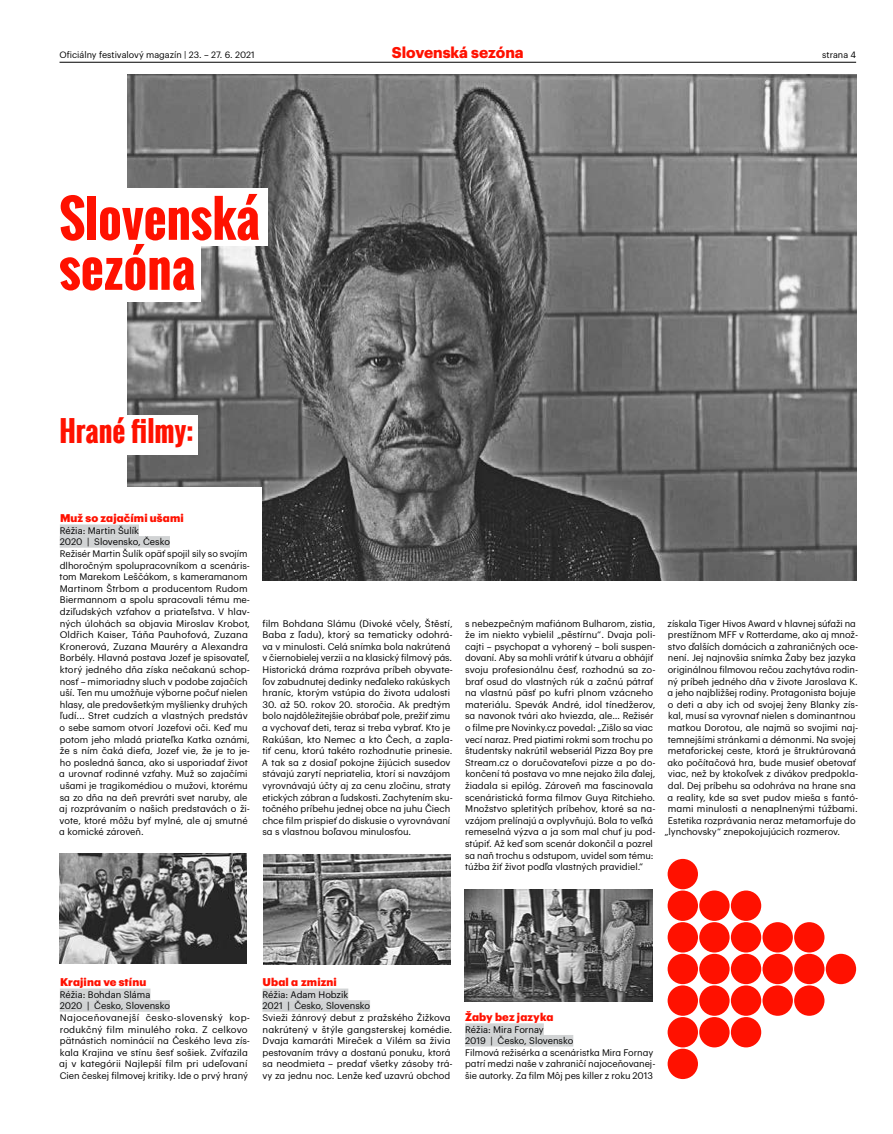
<style>
.page{position:relative;width:893px;height:1134px;background:#fff}
.page>*{position:absolute;margin:0;border:0;box-sizing:border-box;transform-origin:0 0}
.t1{font:700 50px/50px "Oswald";color:#f10}
.t2{font:700 28px "Oswald";color:#f10}
.t3{font:700 15.3px "Graphik";color:#f10}
.t4{font:900 11px "Graphik";letter-spacing:.01em;color:#f10}
.t5{font:9.3px/11.6px "Graphik";color:#000}
.t6{font:9px "Graphik";color:#000}
</style>
<div class="page">
<hr style="left:60px;top:62px;width:796px;height:1px;background:#000">
<img style="left:128px;top:74px;width:728px;height:506px">
<div style="left:19px;top:487px;width:242px;height:163px;background:#fff"></div>
<div style="left:60px;top:524px;width:79px;height:12px;background:#d1d3d4"></div>
<div style="left:60px;top:536px;width:110px;height:12px;background:#d1d3d4"></div>
<div style="left:60px;top:988px;width:90px;height:12px;background:#d1d3d4"></div>
<div style="left:60px;top:1000px;width:110px;height:12px;background:#d1d3d4"></div>
<div style="left:263px;top:988px;width:85px;height:12px;background:#d1d3d4"></div>
<div style="left:262px;top:1000px;width:108px;height:12px;background:#d1d3d4"></div>
<div style="left:465px;top:1023px;width:79px;height:12px;background:#d1d3d4"></div>
<div style="left:465px;top:1035px;width:108px;height:11px;background:#d1d3d4"></div>
<img style="left:264px;top:854px;width:186px;height:110px">
<img style="left:60px;top:853px;width:186px;height:110px">
<img style="left:465px;top:889px;width:188px;height:112px">
<div style="left:0;top:189px;width:268px;height:57px;background:#fff"></div>
<div style="left:0;top:244px;width:201px;height:57px;background:#fff"></div>
<div style="left:0;top:415px;width:197px;height:40px;background:#fff"></div>
<div style="left:668px;top:859px;width:30px;height:30px;background:#f10;border-radius:50%"></div>
<div style="left:668px;top:890px;width:30px;height:31px;background:#f10;border-radius:50%"></div>
<div style="left:699px;top:890px;width:31px;height:31px;background:#f10;border-radius:50%"></div>
<div style="left:731px;top:890px;width:30px;height:31px;background:#f10;border-radius:50%"></div>
<div style="left:668px;top:922px;width:30px;height:30px;background:#f10;border-radius:50%"></div>
<div style="left:699px;top:922px;width:31px;height:30px;background:#f10;border-radius:50%"></div>
<div style="left:731px;top:922px;width:30px;height:30px;background:#f10;border-radius:50%"></div>
<div style="left:762px;top:922px;width:31px;height:30px;background:#f10;border-radius:50%"></div>
<div style="left:794px;top:922px;width:30px;height:30px;background:#f10;border-radius:50%"></div>
<div style="left:668px;top:954px;width:30px;height:30px;background:#f10;border-radius:50%"></div>
<div style="left:699px;top:954px;width:31px;height:30px;background:#f10;border-radius:50%"></div>
<div style="left:731px;top:954px;width:30px;height:30px;background:#f10;border-radius:50%"></div>
<div style="left:762px;top:954px;width:31px;height:30px;background:#f10;border-radius:50%"></div>
<div style="left:794px;top:954px;width:30px;height:30px;background:#f10;border-radius:50%"></div>
<div style="left:826px;top:954px;width:30px;height:30px;background:#f10;border-radius:50%"></div>
<div style="left:668px;top:985px;width:30px;height:31px;background:#f10;border-radius:50%"></div>
<div style="left:699px;top:985px;width:31px;height:31px;background:#f10;border-radius:50%"></div>
<div style="left:731px;top:985px;width:30px;height:31px;background:#f10;border-radius:50%"></div>
<div style="left:762px;top:985px;width:31px;height:31px;background:#f10;border-radius:50%"></div>
<div style="left:794px;top:985px;width:30px;height:31px;background:#f10;border-radius:50%"></div>
<div style="left:668px;top:1017px;width:30px;height:30px;background:#f10;border-radius:50%"></div>
<div style="left:699px;top:1017px;width:31px;height:30px;background:#f10;border-radius:50%"></div>
<div style="left:731px;top:1017px;width:30px;height:30px;background:#f10;border-radius:50%"></div>
<div style="left:668px;top:1049px;width:30px;height:30px;background:#f10;border-radius:50%"></div>
<p class="t6" style="left:60px;top:48px;width:197px">Oficiálny festivalový magazín | 23. – 27. 6. 2021</p>
<h3 class="t3" style="left:392px;top:40px;width:133px">Slovenská sezóna</h3>
<p class="t6" style="left:822px;top:48px;width:35px">strana 4</p>
<h1 class="t1" style="left:60px;top:194px;width:202px">Slovenská sezóna</h1>
<h2 class="t2" style="left:60px;top:410px;width:135px">Hrané filmy:</h2>
<p class="t4" style="left:60px;top:510px;width:125px">Muž so zajačími ušami</p>
<p class="t5" style="left:59px;top:524px;width:192px">Réžia: Martin Šulík<br>2020 | Slovensko, Česko<br>Režisér Martin Šulík opäť spojil sily so svojím dlhoročným spolupracovníkom a scenáris&shy;tom Marekom Leščákom, s kameramanom Martinom Štrbom a producentom Rudom Biermannom a spolu spracovali tému me&shy;dziľudských vzťahov a priateľstva. V hlav&shy;ných úlohách sa objavia Miroslav Krobot, Oldřich Kaiser, Táňa Pauhofová, Zuzana Kronerová, Zuzana Mauréry a Alexandra Borbély. Hlavná postava Jozef je spisovateľ, ktorý jedného dňa získa nečakanú schop&shy;nosť – mimoriadny sluch v podobe zajačích uší. Ten mu umožňuje výborne počuť nielen hlasy, ale predovšetkým myšlienky druhých ľudí... Stret cudzích a vlastných predstáv o sebe samom otvorí Jozefovi oči. Keď mu potom jeho mladá priateľka Katka oznámi, že s ním čaká dieťa, Jozef vie, že je to je&shy;ho posledná šanca, ako si usporiadať život a urovnať rodinné vzťahy. Muž so zajačími ušami je tragikomédiou o mužovi, ktorému sa zo dňa na deň prevráti svet naruby, ale aj rozprávaním o našich predstavách o ži&shy;vote, ktoré môžu byť mylné, ale aj smutné a komické zároveň.</p>
<p class="t5" style="left:262px;top:617px;width:192px">film Bohdana Slámu (Divoké včely, Štěstí, Baba z ľadu), ktorý sa tematicky odohrá&shy;va v minulosti. Celá snímka bola nakrútená v čiernobielej verzii a na klasický filmový pás.<br>Historická dráma rozpráva príbeh obyvate&shy;ľov zabudnutej dedinky neďaleko rakúskych hraníc, ktorým vstúpia do života udalosti</p>
<p class="t5" style="left:262px;top:698px;width:192px">30. až 50. rokov 20. storočia. Ak predtým bolo najdôležitejšie obrábať pole, prežiť zimu a vychovať deti, teraz si treba vybrať. Kto je Rakúšan, kto Nemec a kto Čech, a zapla&shy;tiť cenu, ktorú takéto rozhodnutie prinesie.<br>A tak sa z dosiaľ pokojne žijúcich susedov stávajú zarytí nepriatelia, ktorí si navzájom vyrovnávajú účty aj za cenu zločinu, straty etických zábran a ľudskosti. Zachytením sku&shy;točného príbehu jednej obce na juhu Čiech chce film prispieť do diskusie o vyrovnávaní sa s vlastnou boľavou minulosťou.</p>
<p class="t5" style="left:465px;top:617px;width:192px">s nebezpečným mafiánom Bulharom, zistia, že im niekto vybielil „pěstírnu“. Dvaja poli&shy;cajti – psychopat a vyhorený – boli suspen&shy;dovaní. Aby sa mohli vrátiť k útvaru a obhájiť svoju profesionálnu česť, rozhodnú sa zo&shy;brať osud do vlastných rúk a začnú pátrať na vlastnú päsť po kufri plnom vzácneho materiálu. Spevák André, idol tínedžerov, sa navonok tvári ako hviezda, ale… Režisér o filme pre Novinky.cz povedal: „Zišlo sa viac vecí naraz. Pred piatimi rokmi som trochu po študentsky nakrútil webseriál Pizza Boy pre Stream.cz o doručovateľovi pizze a po do&shy;končení tá postava vo mne nejako žila ďalej, žiadala si epilóg. Zároveň ma fascinovala scenáristická forma filmov Guya Ritchieho.<br>Množstvo spletitých príbehov, ktoré sa na&shy;vzájom prelínajú a ovplyvňujú. Bola to veľká remeselná výzva a ja som mal chuť ju pod&shy;stúpiť. Až keď som scenár dokončil a pozrel sa naň trochu s odstupom, uvidel som tému: túžba žiť život podľa vlastných pravidiel.“</p>
<p class="t5" style="left:668px;top:617px;width:190px">získala Tiger Hivos Award v hlavnej súťaži na</p>
<p class="t5" style="left:668px;top:628px;width:192px">prestížnom MFF v Rotterdame, ako aj množ-</p>
<p class="t5" style="left:668px;top:640px;width:192px">stvo ďalších domácich a zahraničných oce-</p>
<p class="t5" style="left:668px;top:651px;width:190px">není. Jej najnovšia snímka Žaby bez jazyka</p>
<p class="t5" style="left:668px;top:663px;width:192px">originálnou filmovou rečou zachytáva rodin-</p>
<p class="t5" style="left:668px;top:675px;width:191px">ný príbeh jedného dňa v živote Jaroslava K.</p>
<p class="t5" style="left:667px;top:686px;width:190px">a jeho najbližšej rodiny. Protagonista bojuje</p>
<p class="t5" style="left:668px;top:698px;width:192px">o deti a aby ich od svojej ženy Blanky zís-</p>
<p class="t5" style="left:668px;top:709px;width:189px">kal, musí sa vyrovnať nielen s dominantnou</p>
<p class="t5" style="left:668px;top:721px;width:192px">matkou Dorotou, ale najmä so svojimi naj-</p>
<p class="t5" style="left:668px;top:733px;width:190px">temnejšími stránkami a démonmi. Na svojej</p>
<p class="t5" style="left:668px;top:744px;width:190px">metaforickej ceste, ktorá je štruktúrovaná</p>
<p class="t5" style="left:667px;top:756px;width:190px">ako počítačová hra, bude musieť obetovať</p>
<p class="t5" style="left:668px;top:767px;width:192px">viac, než by ktokoľvek z divákov predpokla-</p>
<p class="t5" style="left:668px;top:779px;width:190px">dal. Dej príbehu sa odohráva na hrane sna</p>
<p class="t5" style="left:667px;top:791px;width:192px">a reality, kde sa svet pudov mieša s fantó-</p>
<p class="t5" style="left:668px;top:802px;width:191px">mami minulosti a nenaplnenými túžbami.</p>
<p class="t5" style="left:668px;top:814px;width:189px">Estetika rozprávania neraz metamorfuje do</p>
<p class="t5" style="left:664px;top:825px;width:177px">„lynchovsky“ znepokojujúcich rozmerov.</p>
<p class="t4" style="left:60px;top:974px;width:88px">Krajina ve stínu</p>
<p class="t5" style="left:59px;top:988px;width:192px">Réžia: Bohdan Sláma<br>2020 | Česko, Slovensko Najoceňovanejší česko-slovenský kop&shy;rodukčný film minulého roka. Z celkovo pätnástich nominácií na Českého leva zís&shy;kala Krajina ve stínu šesť sošiek. Zvíťazila aj v kategórii Najlepší film pri udeľovaní Cien českej filmovej kritiky. Ide o prvý hraný</p>
<p class="t4" style="left:263px;top:974px;width:76px">Ubal a zmizni</p>
<p class="t5" style="left:262px;top:988px;width:192px">Réžia: Adam Hobzik<br>2021 | Česko, Slovensko<br>Svieži žánrový debut z pražského Žižkova nakrútený v štýle gangsterskej komédie.<br>Dvaja kamaráti Mireček a Vilém sa živia pestovaním trávy a dostanú ponuku, ktorá sa neodmieta – predať všetky zásoby trá&shy;vy za jednu noc. Lenže keď uzavrú obchod</p>
<p class="t4" style="left:465px;top:1008px;width:90px">Žaby bez jazyka</p>
<p class="t5" style="left:465px;top:1023px;width:192px">Réžia: Mira Fornay<br>2019 | Česko, Slovensko<br>Filmová režisérka a scenáristka Mira Fornay patrí medzi naše v zahraničí najoceňovanej&shy;šie autorky. Za film Môj pes killer z roku 2013</p>
</div>
